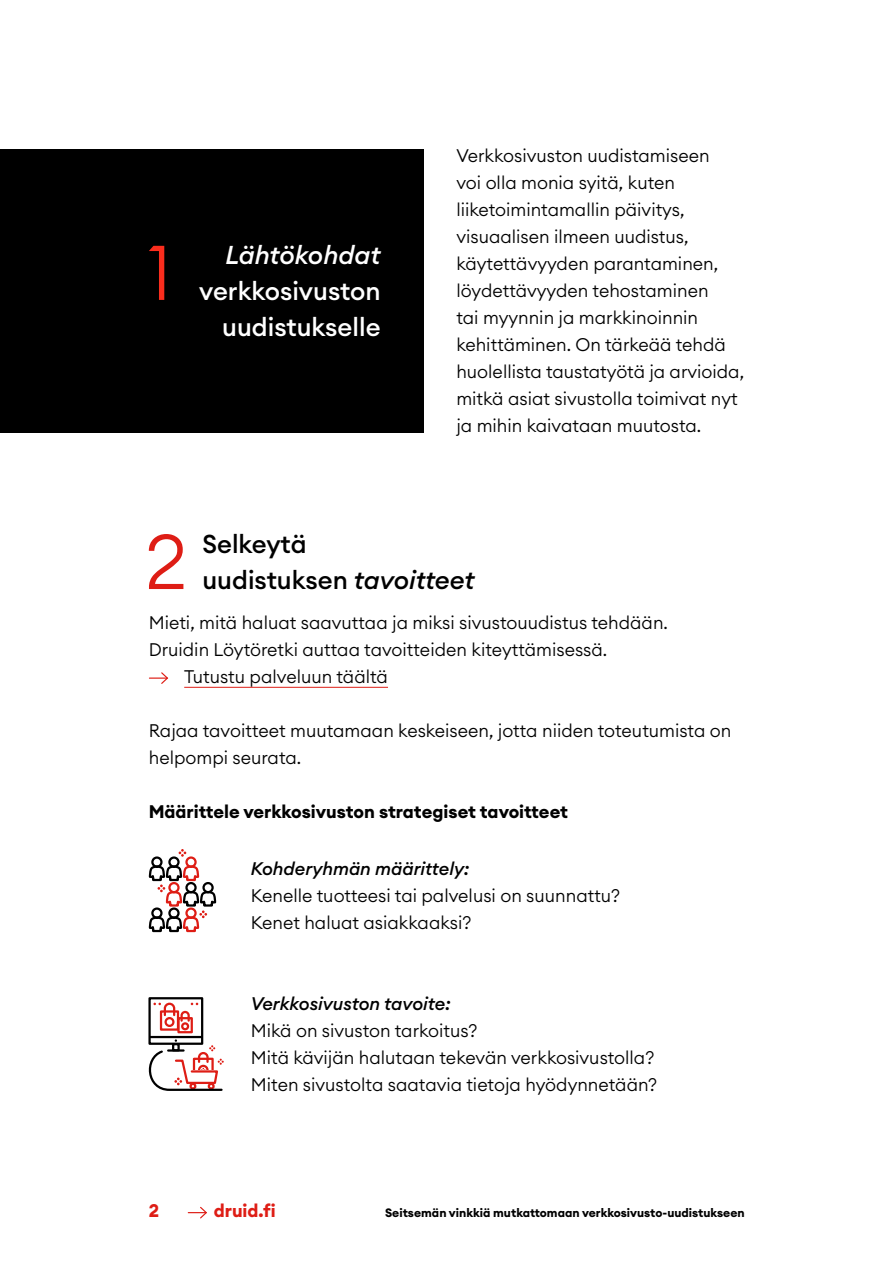
<style>
.page{position:relative;width:893px;height:1263px;background:#fff}
.page>*{position:absolute;margin:0;border:0;box-sizing:border-box;transform-origin:0 0}
.t1{font:300 76.2px "Euclid Circular A";color:#de1d15}
.t2{font:300 76.2px "Euclid Circular A";color:#fa2d1d}
.t3{font:500 25.5px/36px "Euclid Circular A";color:#000}
.t4{font:500 25.5px/36px "Euclid Circular A";color:#fff;text-align:right}
.t5{font:italic 500 25.5px "Euclid Circular A";color:#fff}
.t6{font:300 18px/27px "Euclid Circular A";color:#000}
.t7{font:700 18px "Euclid Circular A";color:#000}
.t8{font:italic 500 18px "Euclid Circular A";color:#000}
.t9{font:700 18px "Euclid Circular A";color:#de1d15}
.t10{font:700 12px "Euclid Circular A";color:#000}
.s1{font-style:italic}
</style>
<div class="page">
<hr style="left:184px;top:687px;width:204px;height:1px;background:#de1d15">
<div style="left:0;top:149px;width:424px;height:283px;background:#000"></div>
<div style="left:148px;top:997px;width:55px;height:48px;border:2px solid #000"></div>
<hr style="left:149px;top:1036px;width:54px;height:2px;background:#000">
<div style="left:160px;top:1010px;width:19px;height:21px;border:2px solid #de1d15"></div>
<div style="left:177px;top:1017px;width:16px;height:16px;border:2px solid #de1d15"></div>
<div style="left:164px;top:1017px;width:11px;height:10px;border:2px solid #de1d15;border-radius:50%"></div>
<div style="left:181px;top:1022px;width:8px;height:8px;border:2px solid #de1d15;border-radius:50%"></div>
<svg style="left:153px;top:1002px;width:45px;height:21px"></svg>
<svg style="left:188px;top:1206px;width:19px;height:13px"></svg>
<svg style="left:149px;top:672px;width:20px;height:12px"></svg>
<svg style="left:148px;top:1039px;width:76px;height:52px"></svg>
<svg style="left:148px;top:849px;width:69px;height:84px"></svg>
<h1 class="t2" style="left:148px;top:242px;width:25px">1</h1>
<h2 class="t5" style="left:226px;top:238px;width:156px">Lähtökohdat</h2>
<h2 class="t4" style="left:199px;top:275px;width:183px">verkkosivuston uudistukselle</h2>
<p class="t6" style="left:456px;top:144px;width:289px">Verkkosivuston uudistamiseen<br>voi olla monia syitä, kuten liiketoimintamallin päivitys, visuaalisen ilmeen uudistus, käytettävyyden parantaminen, löydettävyyden tehostaminen<br>tai myynnin ja markkinoinnin kehittäminen. On tärkeää tehdä huolellista taustatyötä ja arvioida, mitkä asiat sivustolla toimivat nyt ja mihin kaivataan muutosta.</p>
<h1 class="t1" style="left:145px;top:531px;width:44px">2</h1>
<h2 class="t3" style="left:202px;top:528px;width:274px">Selkeytä<br>uudistuksen <span class="s1">tavoitteet</span></h2>
<p class="t6" style="left:149px;top:609px;width:521px">Mieti, mitä haluat saavuttaa ja miksi sivustouudistus tehdään.</p>
<p class="t6" style="left:149px;top:636px;width:460px">Druidin Löytöretki auttaa tavoitteiden kiteyttämisessä.</p>
<p class="t6" style="left:184px;top:664px;width:205px">Tutustu palveluun täältä</p>
<p class="t6" style="left:149px;top:717px;width:584px">Rajaa tavoitteet muutamaan keskeiseen, jotta niiden toteutumista on helpompi seurata.</p>
<p class="t7" style="left:149px;top:800px;width:421px">Määrittele verkkosivuston strategiset tavoitteet</p>
<p class="t8" style="left:251px;top:857px;width:220px">Kohderyhmän määrittely:</p>
<p class="t6" style="left:251px;top:882px;width:371px">Kenelle tuotteesi tai palvelusi on suunnattu?<br>Kenet haluat asiakkaaksi?</p>
<p class="t8" style="left:251px;top:992px;width:201px">Verkkosivuston tavoite:</p>
<p class="t6" style="left:251px;top:1017px;width:408px">Mikä on sivuston tarkoitus?<br>Mitä kävijän halutaan tekevän verkkosivustolla?<br>Miten sivustolta saatavia tietoja hyödynnetään?</p>
<p class="t9" style="left:214px;top:1199px;width:64px">druid.fi</p>
<p class="t9" style="left:149px;top:1200px;width:12px">2</p>
<p class="t10" style="left:385px;top:1205px;width:361px">Seitsemän vinkkiä mutkattomaan verkkosivusto-uudistukseen</p>
</div>
